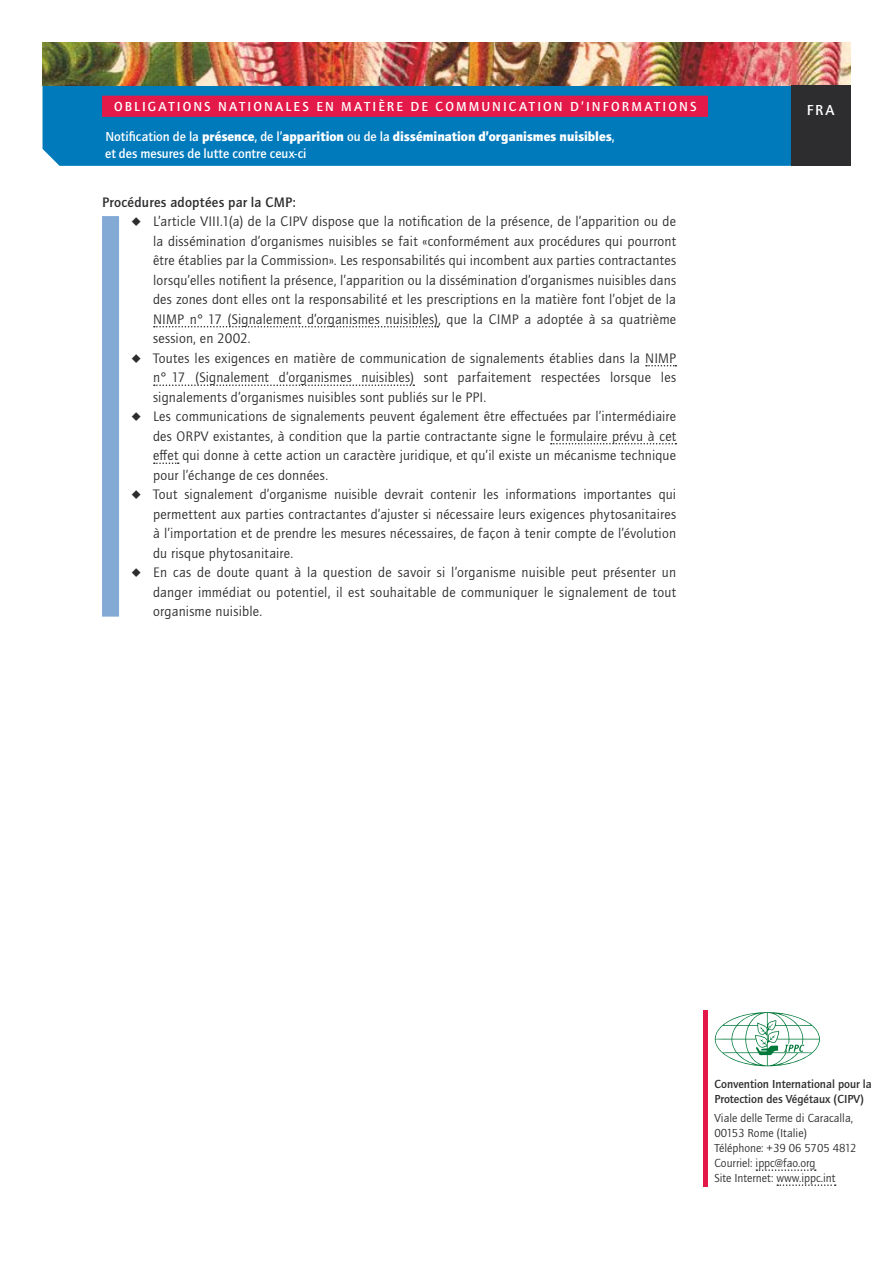
<style>
.page{position:relative;width:893px;height:1263px;background:#fff}
.page>*{position:absolute;margin:0;border:0;box-sizing:border-box;transform-origin:0 0}
.t1{font:500 15px "Quay Sans ITC Std";color:#fff}
.t2{font:14.25px "Quay Sans ITC Std";letter-spacing:.015em;color:#2d2c2e}
.t3{font:500 14.25px "Quay Sans ITC Std";letter-spacing:.02em;color:#2d2c2e}
.t4{font:500 13.5px/16.5px "Quay Sans ITC Std";letter-spacing:.005em;color:#fff}
.t5{font:500 13.5px "Quay Sans ITC Std";letter-spacing:.125em;color:#fff}
.t6{font:500 13.5px "Quay Sans ITC Std";letter-spacing:.15em;color:#fff}
.t7{font:12px/15px "Quay Sans ITC Std";color:#2d2c2e}
.t8{font:500 12px/15px "Quay Sans ITC Std";color:#2d2c2e}
.s1{color:#e31949}
.s2{font-weight:900}
.s3{font-family:"European Pi One";font-size:9px}
</style>
<div class="page">
<div style="left:43px;top:85px;width:748px;height:81px;background:#007abb"></div>
<img style="left:43px;top:43px;width:807px;height:42px">
<div style="left:791px;top:85px;width:59px;height:81px;background:#2d2c2e"></div>
<svg style="left:756px;top:1169px;width:60px;height:2px"></svg>
<svg style="left:777px;top:1184px;width:59px;height:2px"></svg>
<svg style="left:715px;top:1012px;width:105px;height:54px"></svg>
<hr style="left:704px;top:1010px;width:4px;height:176px;background:#e31949">
<div style="left:102px;top:96px;width:606px;height:21px;background:#e31949"></div>
<svg style="left:154px;top:326px;width:284px;height:1px"></svg>
<svg style="left:646px;top:365px;width:30px;height:1px"></svg>
<svg style="left:154px;top:384px;width:260px;height:2px"></svg>
<svg style="left:551px;top:443px;width:125px;height:1px"></svg>
<svg style="left:154px;top:462px;width:25px;height:2px"></svg>
<div style="left:102px;top:216px;width:17px;height:401px;background:#83a9d5"></div>
<p class="t5" style="left:114px;top:99px;width:64px">Obligation</p>
<p class="t5" style="left:204px;top:99px;width:45px">s nation</p>
<p class="t6" style="left:275px;top:99px;width:172px">al es en m ati èr e de comm</p>
<p class="t5" style="left:481px;top:99px;width:20px">unic</p>
<p class="t5" style="left:519px;top:99px;width:20px">ation</p>
<p class="t5" style="left:570px;top:99px;width:52px">d’in form</p>
<p class="t5" style="left:644px;top:99px;width:20px">ation</p>
<p class="t5" style="left:690px;top:99px;width:19px">s<span class="s1">N</span></p>
<p class="t4" style="left:105px;top:129px;width:511px">Notification de la <span class="s2">présence</span>, de l’<span class="s2">apparition</span> ou de la <span class="s2">dissémination d’organismes nuisibles</span>, et des mesures de lutte contre ceux-ci</p>
<p class="t3" style="left:102px;top:194px;width:195px">Procédures adoptées par la CMP:</p>
<p class="t2" style="left:132px;top:214px;width:546px"><span class="s3">+</span> L’article VIII.1(a) de la CIPV dispose que la notification de la présence, de l’apparition ou de</p>
<p class="t2" style="left:153px;top:233px;width:525px">la dissémination d’organismes nuisibles se fait «conformément aux procédures qui pourront</p>
<p class="t2" style="left:153px;top:253px;width:525px">être établies par la Commission». Les responsabilités qui incombent aux parties contractantes</p>
<p class="t2" style="left:153px;top:272px;width:525px">lorsqu’elles notifient la présence, l’apparition ou la dissémination d’organismes nuisibles dans</p>
<p class="t2" style="left:153px;top:292px;width:524px">des zones dont elles ont la responsabilité et les prescriptions en la matière font l’objet de la</p>
<p class="t2" style="left:153px;top:311px;width:525px">NIMP n° 17 (Signalement d’organismes nuisibles), que la CIMP a adoptée à sa quatrième</p>
<p class="t2" style="left:153px;top:331px;width:99px">session, en 2002.</p>
<p class="t2" style="left:132px;top:350px;width:546px"><span class="s3">+</span> Toutes les exigences en matière de communication de signalements établies dans la NIMP</p>
<p class="t2" style="left:153px;top:370px;width:524px">n° 17 (Signalement d’organismes nuisibles) sont parfaitement respectées lorsque les</p>
<p class="t2" style="left:153px;top:389px;width:335px">signalements d’organismes nuisibles sont publiés sur le PPI.</p>
<p class="t2" style="left:132px;top:409px;width:546px"><span class="s3">+</span> Les communications de signalements peuvent également être effectuées par l’intermédiaire</p>
<p class="t2" style="left:153px;top:428px;width:525px">des ORPV existantes, à condition que la partie contractante signe le formulaire prévu à cet</p>
<p class="t2" style="left:153px;top:448px;width:524px">effet qui donne à cette action un caractère juridique, et qu’il existe un mécanisme technique</p>
<p class="t2" style="left:153px;top:467px;width:177px">pour l’échange de ces données.</p>
<p class="t2" style="left:132px;top:487px;width:546px"><span class="s3">+</span> Tout signalement d’organisme nuisible devrait contenir les informations importantes qui</p>
<p class="t2" style="left:153px;top:506px;width:525px">permettent aux parties contractantes d’ajuster si nécessaire leurs exigences phytosanitaires</p>
<p class="t2" style="left:153px;top:526px;width:524px">à l’importation et de prendre les mesures nécessaires, de façon à tenir compte de l’évolution</p>
<p class="t2" style="left:153px;top:545px;width:142px">du risque phytosanitaire.</p>
<p class="t2" style="left:132px;top:565px;width:546px"><span class="s3">+</span> En cas de doute quant à la question de savoir si l’organisme nuisible peut présenter un</p>
<p class="t2" style="left:153px;top:584px;width:525px">danger immédiat ou potentiel, il est souhaitable de communiquer le signalement de tout</p>
<p class="t2" style="left:153px;top:604px;width:111px">organisme nuisible.</p>
<p class="t1" style="left:807px;top:102px;width:29px">fra</p>
<p class="t8" style="left:714px;top:1076px;width:159px">Convention International pour la<br>Protection des Végétaux (CIPV)</p>
<p class="t7" style="left:714px;top:1111px;width:144px">Viale delle Terme di Caracalla,<br>00153 Rome (Italie)<br>Téléphone: +39 06 5705 4812<br>Courriel: ippc@fao.org<br>Site Internet: www.ippc.int</p>
</div>
